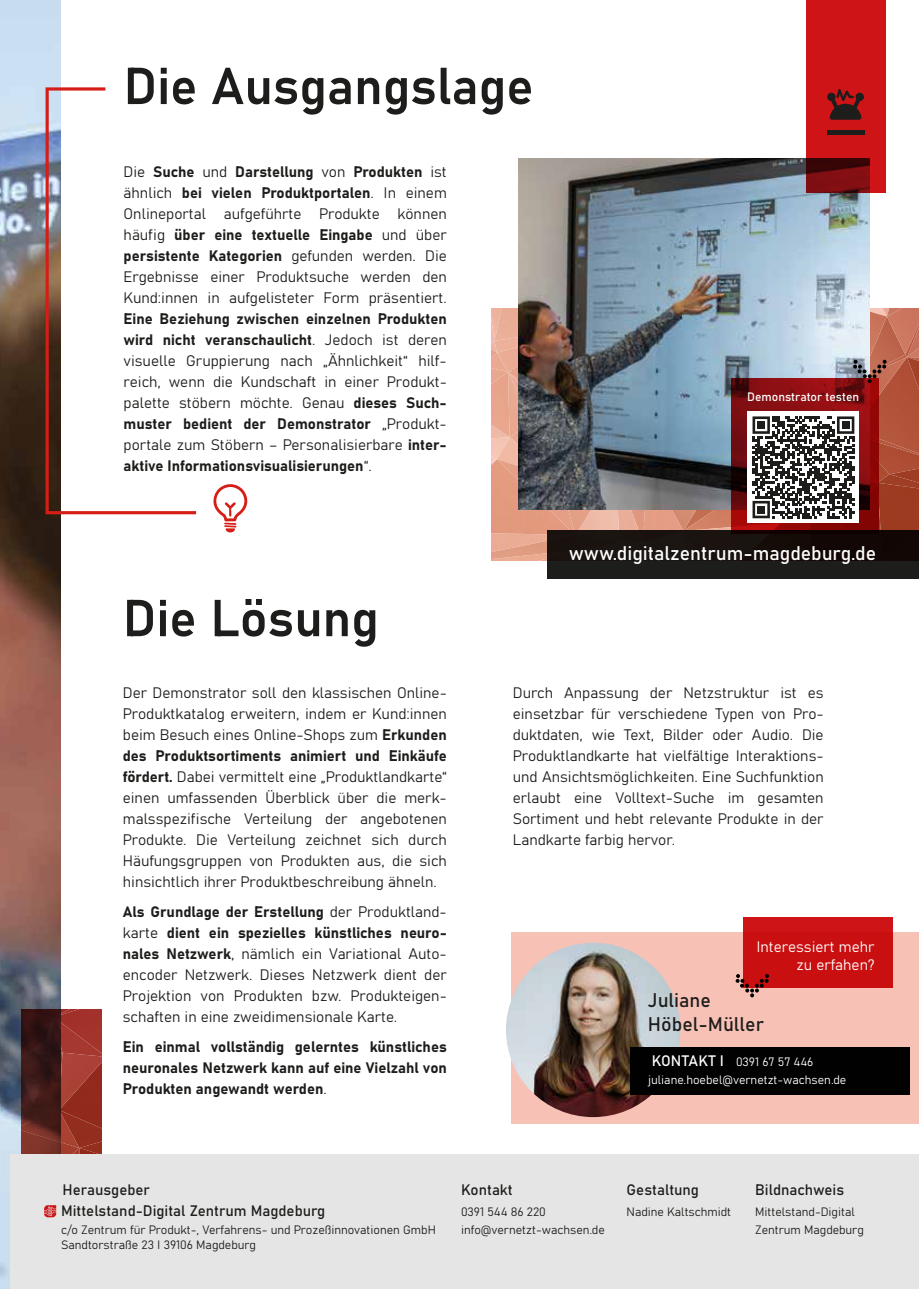
<style>
.page{position:relative;width:919px;height:1289px;background:#fff}
.page>*{position:absolute;margin:0;border:0;box-sizing:border-box;transform-origin:0 0}
.t1{font:51.15px "Bahnschrift";color:#1d1d1b}
.t2{font:19.5px "Bahnschrift";color:#fff}
.t3{font:19.5px/23.4px "Bahnschrift";color:#1d1d1b}
.t4{font:15px/21px "Bahnschrift";color:#1d1d1b;text-align:justify}
.t5{font:15px/18px "Bahnschrift";color:#fff;text-align:right}
.t6{font:12px/18px "Bahnschrift";color:#1d1d1b}
.t7{font:12px/18px "Bahnschrift";color:#fff}
.s1{font-size:15px}
</style>
<div class="page">
<img style="left:518px;top:158px;width:351px;height:150px">
<img style="left:0;top:0;width:60px;height:1288px">
<div style="left:547px;top:530px;width:371px;height:48px;background:#1d1d1b"></div>
<div style="left:11px;top:1154px;width:907px;height:134px;background:#e5e5e5"></div>
<svg style="left:22px;top:1009px;width:80px;height:209px"></svg>
<svg style="left:46px;top:87px;width:150px;height:427px"></svg>
<svg style="left:213px;top:484px;width:34px;height:48px"></svg>
<svg style="left:805px;top:0;width:80px;height:193px;background:#be1518"></svg>
<hr style="left:827px;top:130px;width:37px;height:4px;background:#1d1d1b">
<svg style="left:826px;top:89px;width:38px;height:31px"></svg>
<div style="left:511px;top:931px;width:407px;height:192px;background:#f8c1b6"></div>
<div style="left:743px;top:917px;width:149px;height:70px;background:#c90f10"></div>
<img style="left:506px;top:942px;width:174px;height:175px;border-radius:87px">
<div style="left:630px;top:1046px;width:279px;height:48px;background:#010101"></div>
<svg style="left:735px;top:974px;width:34px;height:23px"></svg>
<img style="left:492px;top:308px;width:426px;height:253px">
<div style="left:757px;top:421px;width:7px;height:8px;background:#1d1d1b"></div>
<div style="left:841px;top:421px;width:8px;height:8px;background:#1d1d1b"></div>
<div style="left:757px;top:506px;width:7px;height:7px;background:#1d1d1b"></div>
<h1 class="t1" style="left:124px;top:47px;width:411px">Die Ausgangslage</h1>
<p class="t4" style="left:124px;top:160px;width:325px">Die Suche und Darstellung von Produkten ist ähnlich bei vielen Produktportalen. In einem Onlineportal aufgeführte Produkte können häufig über eine textuelle Eingabe und über persistente Kategorien gefunden werden. Die Ergebnisse einer Produktsuche werden den Kund:innen in aufgelisteter Form präsentiert.<br>Eine Beziehung zwischen einzelnen Produkten wird nicht veranschaulicht. Jedoch ist deren visuelle Gruppierung nach „Ähnlichkeit“ hilf&shy;reich, wenn die Kundschaft in einer Produkt&shy;palette stöbern möchte. Genau dieses Such&shy;muster bedient der Demonstrator „Produkt&shy;portale zum Stöbern – Personalisierbare inter&shy;aktive Informationsvisualisierungen“.</p>
<h1 class="t1" style="left:123px;top:579px;width:257px">Die Lösung</h1>
<p class="t7" style="left:747px;top:387px;width:113px">Demonstrator testen</p>
<h2 class="t2" style="left:568px;top:538px;width:309px">www.digitalzentrum-magdeburg.de</h2>
<p class="t4" style="left:123px;top:681px;width:325px">Der Demonstrator soll den klassischen Online-Produktkatalog erweitern, indem er Kund:innen beim Besuch eines Online-Shops zum Erkunden des Produktsortiments animiert und Einkäufe fördert. Dabei vermittelt eine „Produktlandkarte“ einen umfassenden Überblick über die merk&shy;malsspezifische Verteilung der angebotenen Produkte. Die Verteilung zeichnet sich durch Häufungsgruppen von Produkten aus, die sich hinsichtlich ihrer Produktbeschreibung ähneln.</p>
<p class="t4" style="left:123px;top:900px;width:325px">Als Grundlage der Erstellung der Produktland&shy;karte dient ein spezielles künstliches neuro&shy;nales Netzwerk, nämlich ein Variational Auto&shy;encoder Netzwerk. Dieses Netzwerk dient der Projektion von Produkten bzw. Produkteigen&shy;schaften in eine zweidimensionale Karte.</p>
<p class="t4" style="left:123px;top:1035px;width:325px">Ein einmal vollständig gelerntes künstliches neuronales Netzwerk kann auf eine Vielzahl von Produkten angewandt werden.</p>
<p class="t4" style="left:513px;top:681px;width:312px">Durch Anpassung der Netzstruktur ist es einsetzbar für verschiedene Typen von Pro&shy;duktdaten, wie Text, Bilder oder Audio. Die Produktlandkarte hat vielfältige Interaktions&shy;und Ansichtsmöglichkeiten. Eine Suchfunktion erlaubt eine Volltext-Suche im gesamten Sortiment und hebt relevante Produkte in der Landkarte farbig hervor.</p>
<p class="t5" style="left:756px;top:936px;width:120px">Interessiert mehr zu erfahen?</p>
<h2 class="t3" style="left:648px;top:987px;width:118px">Juliane<br>Höbel-Müller</h2>
<p class="t7" style="left:648px;top:1051px;width:200px;text-indent:4px"><span class="s1">KONTAKT I</span> 0391 67 57 446 juliane.hoebel@vernetzt-wachsen.de</p>
<p class="t4" style="left:62px;top:1178px;width:89px">Herausgeber</p>
<p class="t4" style="left:461px;top:1178px;width:53px">Kontakt</p>
<p class="t4" style="left:626px;top:1178px;width:74px">Gestaltung</p>
<p class="t4" style="left:755px;top:1178px;width:90px">Bildnachweis</p>
<p class="t6" style="left:626px;top:1201px;width:106px">Nadine Kaltschmidt</p>
<p class="t6" style="left:755px;top:1201px;width:110px">Mittelstand-Digital<br>Zentrum Magdeburg</p>
<p class="t4" style="left:61px;top:1199px;width:266px">Mittelstand-Digital Zentrum Magdeburg</p>
<p class="t6" style="left:61px;top:1221px;width:376px;line-height:15px">c/o Zentrum für Produkt-, Verfahrens- und Prozeßinnovationen GmbH<br>Sandtorstraße 23 I 39106 Magdeburg</p>
<p class="t6" style="left:461px;top:1201px;width:145px">0391 544 86 220 info@vernetzt-wachsen.de</p>
</div>
